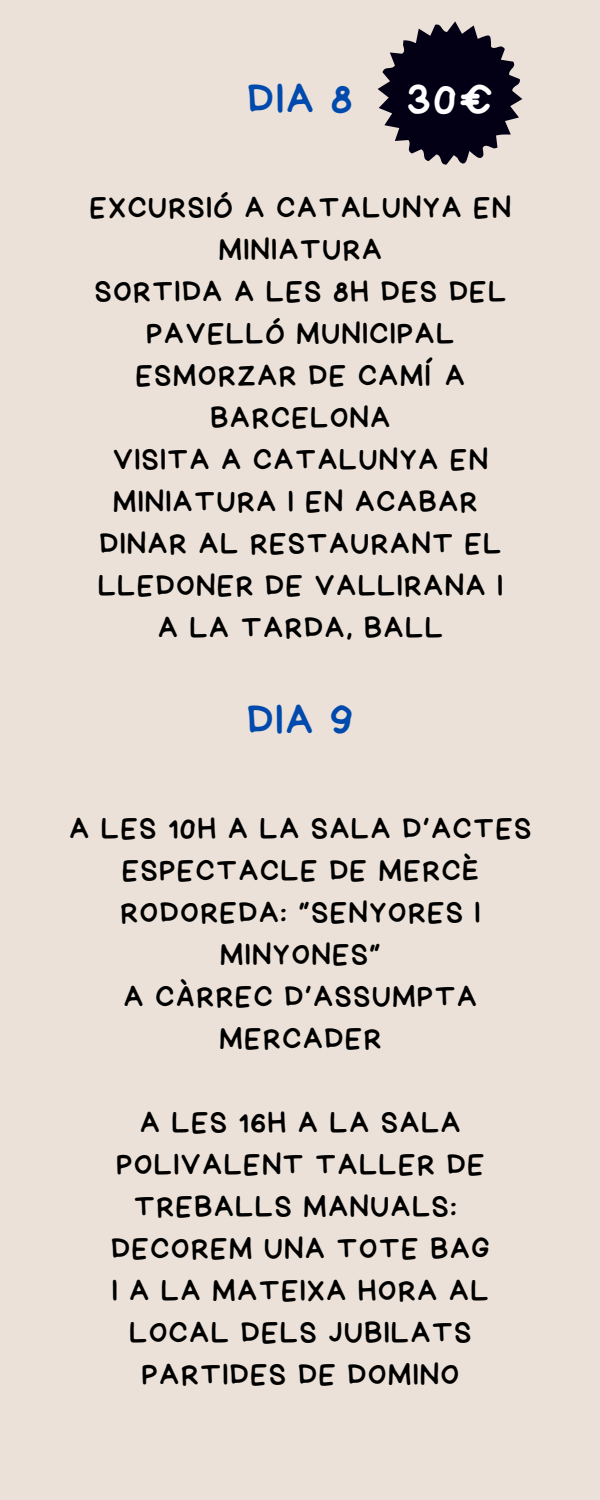
<style>
.page{position:relative;width:600px;height:1500px;background:#ebe1d8}
.page>*{position:absolute;margin:0;border:0;box-sizing:border-box;transform-origin:0 0}
.t1{font:43.7px "Handyman";color:#fff}
.t2{font:42px "Handyman";letter-spacing:.08em;color:#004aad}
.t3{font:30px/42px "Handyman";letter-spacing:.08em;color:#000;text-align:center}
</style>
<div class="page">
<svg style="left:378px;top:21px;width:144px;height:144px"></svg>
<h1 class="t2" style="left:248px;top:78px;width:106px">DIA 8</h1>
<p class="t1" style="left:408px;top:78px;width:86px">30€</p>
<p class="t3" style="left:90px;top:187px;width:422px">EXCURSIÓ A CATALUNYA EN<br>MINIATURA</p>
<p class="t3" style="left:95px;top:271px;width:412px">SORTIDA A LES 8H DES DEL<br>PAVELLÓ MUNICIPAL</p>
<p class="t3" style="left:136px;top:355px;width:330px">ESMORZAR DE CAMÍ A<br>BARCELONA</p>
<p class="t3" style="left:113px;top:439px;width:376px;text-align:left">VISITA A CATALUNYA EN<br>MINIATURA I EN ACABAR</p>
<p class="t3" style="left:98px;top:523px;width:406px;text-align:left">DINAR AL RESTAURANT EL<br>LLEDONER DE VALLIRANA I</p>
<p class="t3" style="left:158px;top:607px;width:286px">A LA TARDA, BALL</p>
<h1 class="t2" style="left:247px;top:699px;width:107px">DIA 9</h1>
<p class="t3" style="left:70px;top:808px;width:463px">A LES 10H A LA SALA D’ACTES<br>ESPECTACLE DE MERCÈ<br>RODOREDA: “SENYORES I<br>MINYONES”</p>
<p class="t3" style="left:124px;top:976px;width:354px">A CÀRREC D’ASSUMPTA<br>MERCADER</p>
<p class="t3" style="left:117px;top:1102px;width:369px">A LES 16H A LA SALA<br>POLIVALENT TALLER DE<br>TREBALLS MANUALS:</p>
<p class="t3" style="left:112px;top:1228px;width:379px">DECOREM UNA TOTE BAG</p>
<p class="t3" style="left:113px;top:1270px;width:377px">I A LA MATEIXA HORA AL<br>LOCAL DELS JUBILATS<br>PARTIDES DE DOMINO</p>
</div>
